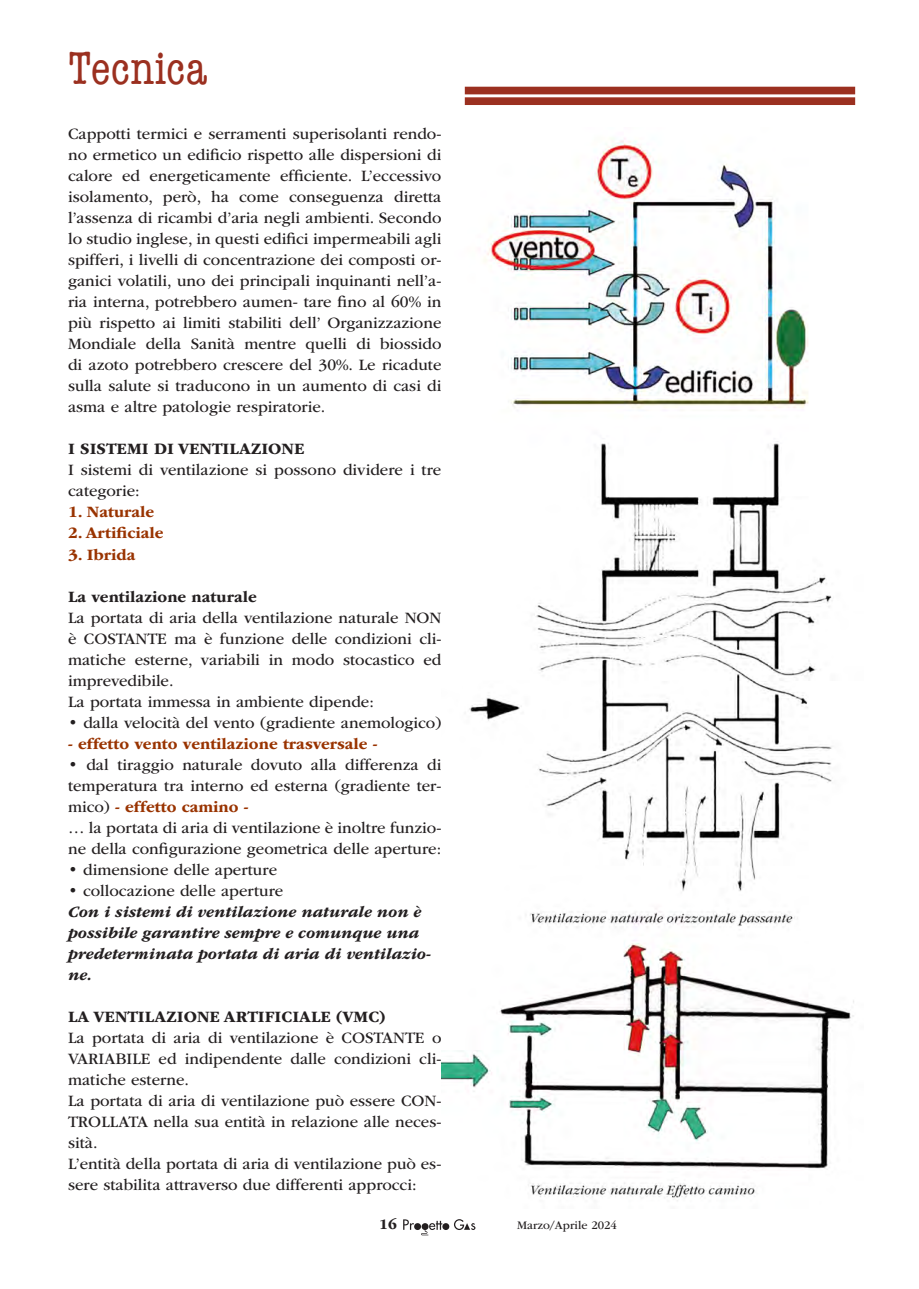
<style>
.page{position:relative;width:919px;height:1289px;background:#fff}
.page>*{position:absolute;margin:0;border:0;box-sizing:border-box;transform-origin:0 0}
.t1{font:condensed 48px "American Typewriter";color:#9b3020}
.t2{font:16.5px/21px "ITC Garamond Std";color:#231f20;text-align:justify}
.Body_Text{font:italic 700 16.5px/21px "ITC Garamond Std";color:#231f20}
.t3{font:700 16.5px "ITC Garamond Std";color:#231f20}
.t4{font:700 16.5px "ITC Garamond Std";color:#930}
.t5{font:700 15px "ITC Garamond Std";color:#231f20}
.t6{font:12px "ITC Garamond Std";color:#231f20}
.s1{font-weight:700;color:#930}
</style>
<div class="page">
<svg style="left:403px;top:1219px;width:11px;height:10px"></svg>
<div style="left:414px;top:1223px;width:7px;height:6px;background:#231f20;border-radius:50%"></div>
<div style="left:442px;top:1223px;width:7px;height:6px;background:#231f20;border-radius:50%"></div>
<svg style="left:454px;top:1219px;width:21px;height:10px"></svg>
<svg style="left:421px;top:1220px;width:21px;height:15px"></svg>
<div style="left:465px;top:87px;width:390px;height:7px;background:#9b3020"></div>
<div style="left:465px;top:97px;width:390px;height:8px;background:#9b3020;border:2px solid #9b3020"></div>
<img style="left:441px;top:138px;width:413px;height:1063px">
<h1 class="t1" style="left:68px;top:32px;width:140px">Tecnica</h1>
<p class="t2" style="left:68px;top:124px;width:375px">Cappotti termici e serramenti superisolanti rendo&shy;no ermetico un edificio rispetto alle dispersioni di calore ed energeticamente efficiente. L’eccessivo isolamento, però, ha come conseguenza diretta l’assenza di ricambi d’aria negli ambienti. Secondo lo studio inglese, in questi edifici impermeabili agli spifferi, i livelli di concentrazione dei composti or&shy;ganici volatili, uno dei principali inquinanti nell’a&shy;ria interna, potrebbero aumen- tare fino al 60% in più rispetto ai limiti stabiliti dell’ Organizzazione Mondiale della Sanità mentre quelli di biossido di azoto potrebbero crescere del 30%. Le ricadute sulla salute si traducono in un aumento di casi di asma e altre patologie respiratorie.</p>
<p class="t3" style="left:68px;top:440px;width:238px">I SISTEMI DI VENTILAZIONE</p>
<p class="t2" style="left:68px;top:460px;width:375px">I sistemi di ventilazione si possono dividere i tre categorie:</p>
<p class="t4" style="left:68px;top:503px;width:88px">1. Naturale</p>
<p class="t4" style="left:68px;top:524px;width:97px">2. Artificiale</p>
<p class="t4" style="left:68px;top:545px;width:69px">3. Ibrida</p>
<p class="t3" style="left:68px;top:587px;width:190px">La ventilazione naturale</p>
<p class="t2" style="left:68px;top:607px;width:375px">La portata di aria della ventilazione naturale NON è COSTANTE ma è funzione delle condizioni cli&shy;matiche esterne, variabili in modo stocastico ed imprevedibile.</p>
<p class="t2" style="left:68px;top:691px;width:307px">La portata immessa in ambiente dipende:</p>
<p class="t2" style="left:68px;top:712px;width:375px">• dalla velocità del vento (gradiente anemologico)</p>
<p class="t4" style="left:68px;top:734px;width:311px">- effetto vento ventilazione trasversale -</p>
<p class="t2" style="left:68px;top:754px;width:375px">• dal tiraggio naturale dovuto alla differenza di temperatura tra interno ed esterna (gradiente ter&shy;mico) <span class="s1">- effetto camino -</span></p>
<p class="t2" style="left:68px;top:817px;width:375px">… la portata di aria di ventilazione è inoltre funzio&shy;ne della configurazione geometrica delle aperture:</p>
<p class="t2" style="left:68px;top:859px;width:210px">• dimensione delle aperture</p>
<p class="t2" style="left:68px;top:880px;width:217px">• collocazione delle aperture</p>
<p class="Body_Text" style="left:68px;top:901px;width:364px">Con i sistemi di ventilazione naturale non è possibile garantire sempre e comunque una predeterminata portata di aria di ventilazio&shy;ne.</p>
<p class="t3" style="left:68px;top:1007px;width:319px">LA VENTILAZIONE ARTIFICIALE (VMC)</p>
<p class="t2" style="left:68px;top:1027px;width:375px">La portata di aria di ventilazione è COSTANTE o VARIABILE ed indipendente dalle condizioni cli&shy;matiche esterne.</p>
<p class="t2" style="left:68px;top:1090px;width:375px">La portata di aria di ventilazione può essere CON-TROLLATA nella sua entità in relazione alle neces&shy;sità.</p>
<p class="t2" style="left:68px;top:1153px;width:375px">L’entità della portata di aria di ventilazione può es&shy;sere stabilita attraverso due differenti approcci:</p>
<p class="t5" style="left:379px;top:1215px;width:19px">16</p>
<p class="t6" style="left:517px;top:1218px;width:101px">Marzo/Aprile 2024</p>
</div>
